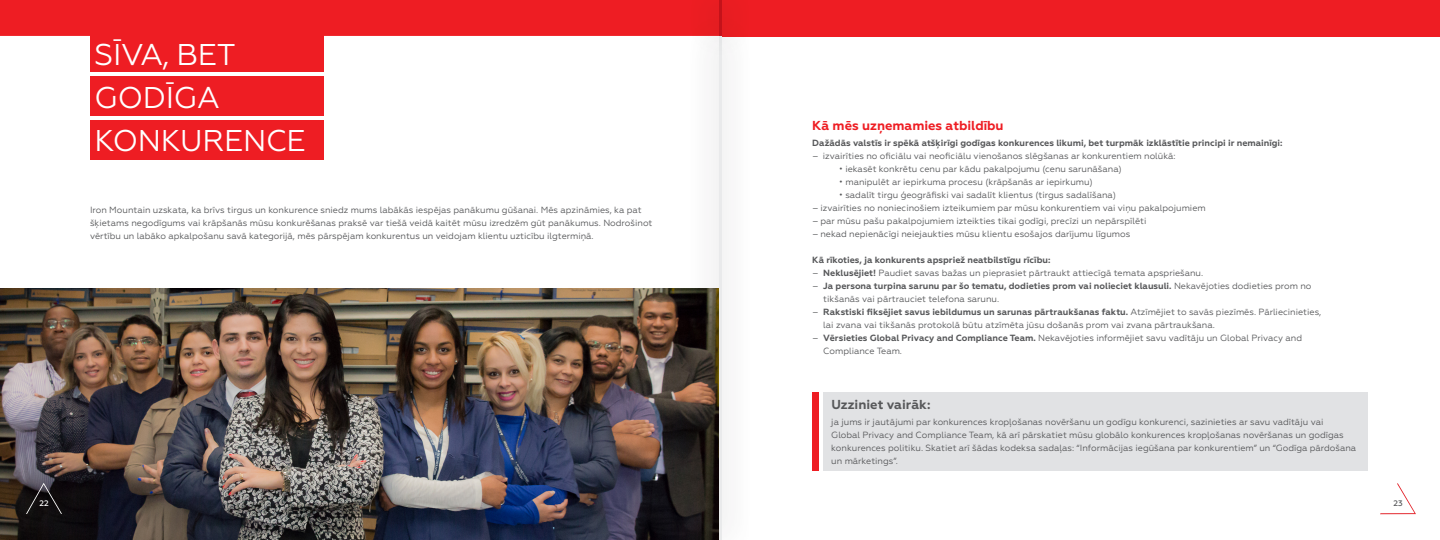
<style>
.page{position:relative;width:1440px;height:540px;background:#fff}
.page>*{position:absolute;margin:0;border:0;box-sizing:border-box;transform-origin:0 0}
.t1{font:30px/43px "Geometria";letter-spacing:-.01em;color:#fff}
.t2{font:700 13px "Geometria";color:#ee1d23}
.t3{font:700 13px "Geometria";color:#57585a}
.t4{font:9px/13px "Geometria";color:#57585a}
.t5{font:700 9px/13px "Geometria";color:#57585a}
.t6{font:500 8px "Geometria";color:#57585a}
.t7{font:500 8px "Geometria";color:#fff}
.s1{font-weight:700}
.s2{font-weight:400}
</style>
<div class="page">
<div style="left:824px;top:392px;width:544px;height:79px;background:#e1e2e4"></div>
<div style="left:813px;top:392px;width:6px;height:79px;background:#ee1d23"></div>
<div style="left:720px;top:0;width:720px;height:36px;background:#ee1d23"></div>
<svg style="left:1380px;top:483px;width:36px;height:31px"></svg>
<img style="left:0;top:288px;width:688px;height:252px">
<div style="left:90px;top:34px;width:234px;height:38px;background:#ee1d23"></div>
<div style="left:90px;top:76px;width:234px;height:40px;background:#ee1d23"></div>
<div style="left:90px;top:120px;width:234px;height:40px;background:#ee1d23"></div>
<div style="left:0;top:0;width:689px;height:36px;background:#ee1d23"></div>
<svg style="left:26px;top:483px;width:36px;height:31px"></svg>
<div style="left:688px;top:11px;width:63px;height:529px;background:#231f20;opacity:.75"></div>
<hr style="left:719px;top:36px;width:2px;height:504px;background:#e9eaeb">
<div style="left:689px;top:0;width:62px;height:61px;background:#231f20;opacity:.75"></div>
<hr style="left:719px;top:0;width:2px;height:36px;background:#c4121a">
<p class="t1" style="left:95px;top:33px;width:212px">SĪVA, BET<br>GODĪGA<br>KONKURENCE</p>
<p class="t4" style="left:90px;top:203px;width:564px">Iron Mountain uzskata, ka brīvs tirgus un konkurence sniedz mums labākās iespējas panākumu gūšanai. Mēs apzināmies, ka pat šķietams negodīgums vai krāpšanās mūsu konkurēšanas praksē var tiešā veidā kaitēt mūsu izredzēm gūt panākumus. Nodrošinot vērtību un labāko apkalpošanu savā kategorijā, mēs pārspējam konkurentus un veidojam klientu uzticību ilgtermiņā.</p>
<p class="t7" style="left:39px;top:499px;width:11px">22</p>
<p class="t2" style="left:812px;top:118px;width:193px">Kā mēs uzņemamies atbildību</p>
<p class="t5" style="left:812px;top:137px;width:472px">Dažādās valstīs ir spēkā atšķirīgi godīgas konkurences likumi, bet turpmāk izklāstītie principi ir nemainīgi:</p>
<p class="t4" style="left:812px;top:150px;width:365px">– izvairīties no oficiālu vai neoficiālu vienošanos slēgšanas ar konkurentiem nolūkā:</p>
<p class="t4" style="left:839px;top:163px;width:284px">• iekasēt konkrētu cenu par kādu pakalpojumu (cenu sarunāšana)</p>
<p class="t4" style="left:839px;top:176px;width:255px">• manipulēt ar iepirkuma procesu (krāpšanās ar iepirkumu)</p>
<p class="t4" style="left:839px;top:189px;width:278px">• sadalīt tirgu ģeogrāfiski vai sadalīt klientus (tirgus sadalīšana)</p>
<p class="t4" style="left:812px;top:202px;width:395px">– izvairīties no noniecinošiem izteikumiem par mūsu konkurentiem vai viņu pakalpojumiem</p>
<p class="t4" style="left:812px;top:215px;width:336px">– par mūsu pašu pakalpojumiem izteikties tikai godīgi, precīzi un nepārspīlēti</p>
<p class="t4" style="left:812px;top:228px;width:319px">– nekad nepienācīgi neiejaukties mūsu klientu esošajos darījumu līgumos</p>
<p class="t5" style="left:812px;top:254px;width:240px">Kā rīkoties, ja konkurents apspriež neatbilstīgu rīcību:</p>
<p class="t4" style="left:812px;top:267px;width:392px">– <span class="s1">Neklusējiet!</span> Paudiet savas bažas un pieprasiet pārtraukt attiecīgā temata apspriešanu.</p>
<p class="t5" style="left:823px;top:280px;width:490px;text-indent:-11px"><span class="s2">–</span> Ja persona turpina sarunu par šo tematu, dodieties prom vai nolieciet klausuli. <span class="s2">Nekavējoties dodieties prom no tikšanās vai pārtrauciet telefona sarunu.</span></p>
<p class="t4" style="left:823px;top:306px;width:500px;text-indent:-11px">– <span class="s1">Rakstiski fiksējiet savus iebildumus un sarunas pārtraukšanas faktu.</span> Atzīmējiet to savās piezīmēs. Pārliecinieties, lai zvana vai tikšanās protokolā būtu atzīmēta jūsu došanās prom vai zvana pārtraukšana.</p>
<p class="t4" style="left:823px;top:332px;width:480px;text-indent:-11px">– <span class="s1">Vērsieties Global Privacy and Compliance Team.</span> Nekavējoties informējiet savu vadītāju un Global Privacy and<br>Compliance Team.</p>
<p class="t3" style="left:831px;top:397px;width:101px">Uzziniet vairāk:</p>
<p class="t4" style="left:831px;top:416px;width:527px">ja jums ir jautājumi par konkurences kropļošanas novēršanu un godīgu konkurenci, sazinieties ar savu vadītāju vai<br>Global Privacy and Compliance Team, kā arī pārskatiet mūsu globālo konkurences kropļošanas novēršanas un godīgas konkurences politiku. Skatiet arī šādas kodeksa sadaļas: “Informācijas iegūšana par konkurentiem” un “Godīga pārdošana un mārketings”.</p>
<p class="t6" style="left:1393px;top:499px;width:11px">23</p>
</div>
